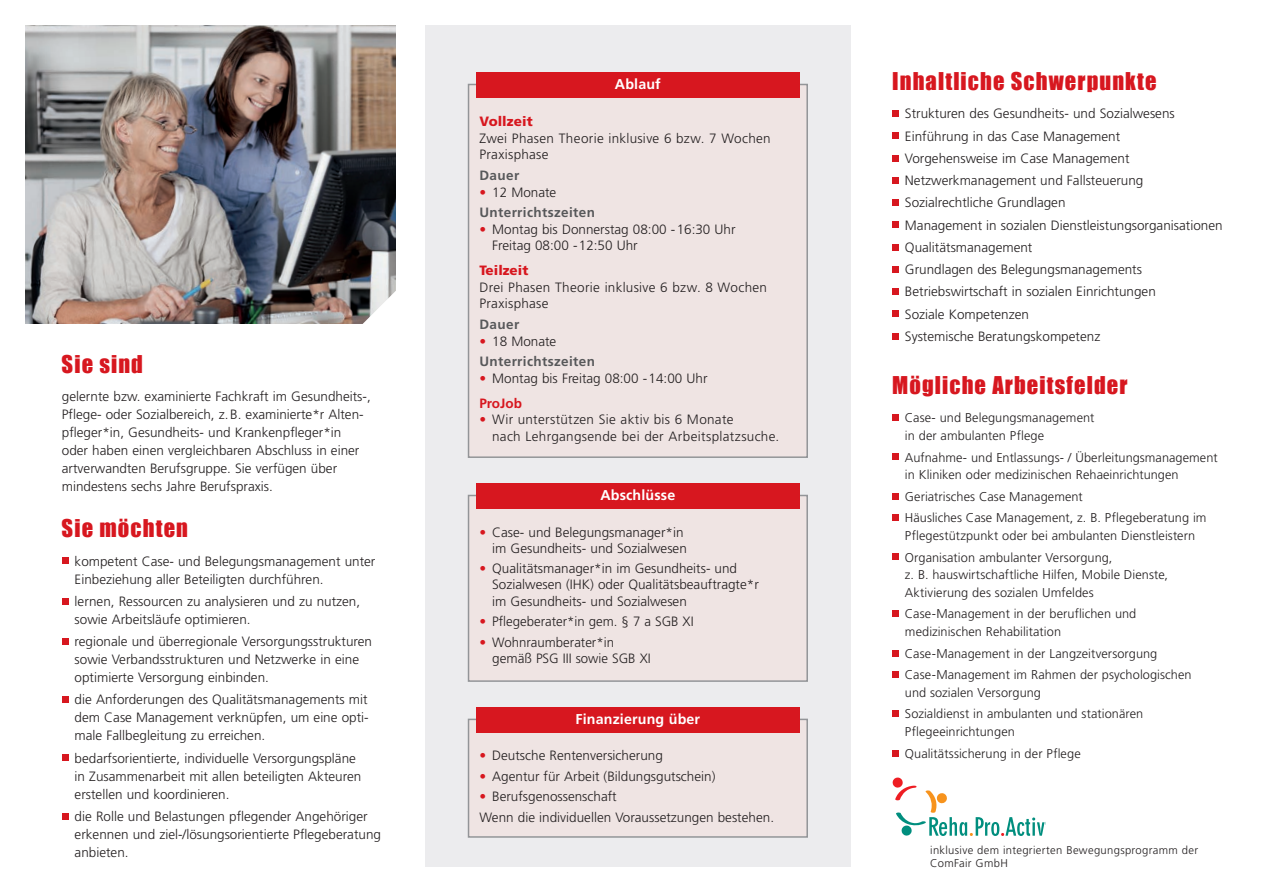
<style>
.page{position:relative;width:1263px;height:893px;background:#fff}
.page>*{position:absolute;margin:0;border:0;box-sizing:border-box;transform-origin:0 0}
.t1{font:22.5px "Impact";letter-spacing:.05em;color:#d7171f}
.t2{font:700 14.25px "Frutiger";letter-spacing:.01em;color:#fff}
.t3{font:300 13.5px/18px "Frutiger";color:#231f20}
.t4{font:300 13.5px/16.2px "Frutiger";letter-spacing:.025em;color:#231f20}
.t5{font:700 13.5px/20.4px "Frutiger";letter-spacing:.03em;color:#57585a}
.t6{font:900 13.5px "Frutiger";color:#d7171f}
.t7{font:300 12.75px/21.6px "Frutiger";letter-spacing:.005em;color:#231f20}
.t8{font:300 11.25px/13.5px "Frutiger";letter-spacing:.03em;color:#231f20}
.t9{font:condensed 4.8px "Swiss 721 BT";color:#008e7e}
.s1{font-weight:300;color:#d7171f}
.s2{font-weight:300;color:#231f20}
.s3{color:#d7171f}
.s4{font-weight:700;color:#d7171f}
</style>
<div class="page">
<div style="left:425px;top:26px;width:425px;height:841px;background:#ececee"></div>
<div style="left:468px;top:84px;width:340px;height:374px;background:#efe4e3;border:2px solid #939598"></div>
<div style="left:476px;top:72px;width:323px;height:26px;background:#d7171f"></div>
<div style="left:468px;top:495px;width:340px;height:187px;background:#efe4e3;border:2px solid #939598"></div>
<div style="left:476px;top:483px;width:323px;height:26px;background:#d7171f"></div>
<div style="left:468px;top:719px;width:340px;height:119px;background:#efe4e3;border:2px solid #939598"></div>
<div style="left:476px;top:707px;width:323px;height:26px;background:#d7171f"></div>
<svg style="left:892px;top:777px;width:152px;height:59px"></svg>
<img style="left:26px;top:26px;width:369px;height:298px">
<div style="left:892px;top:110px;width:6px;height:7px;background:#d7171f"></div>
<svg style="left:892px;top:133px;width:6px;height:6px"></svg>
<svg style="left:892px;top:155px;width:6px;height:6px"></svg>
<div style="left:892px;top:177px;width:6px;height:7px;background:#d7171f"></div>
<div style="left:892px;top:199px;width:6px;height:7px;background:#d7171f"></div>
<svg style="left:892px;top:222px;width:6px;height:6px"></svg>
<svg style="left:892px;top:244px;width:6px;height:6px"></svg>
<div style="left:892px;top:266px;width:6px;height:7px;background:#d7171f"></div>
<div style="left:892px;top:288px;width:6px;height:7px;background:#d7171f"></div>
<svg style="left:892px;top:311px;width:6px;height:6px"></svg>
<svg style="left:892px;top:333px;width:6px;height:6px"></svg>
<div style="left:892px;top:414px;width:6px;height:7px;background:#d7171f"></div>
<svg style="left:892px;top:454px;width:6px;height:6px"></svg>
<svg style="left:892px;top:493px;width:6px;height:6px"></svg>
<div style="left:892px;top:514px;width:6px;height:7px;background:#d7171f"></div>
<svg style="left:892px;top:554px;width:6px;height:6px"></svg>
<svg style="left:892px;top:611px;width:6px;height:6px"></svg>
<svg style="left:892px;top:650px;width:6px;height:6px"></svg>
<div style="left:892px;top:671px;width:6px;height:7px;background:#d7171f"></div>
<svg style="left:892px;top:711px;width:6px;height:6px"></svg>
<svg style="left:892px;top:750px;width:6px;height:6px"></svg>
<svg style="left:363px;top:291px;width:33px;height:33px"></svg>
<svg style="left:62px;top:558px;width:6px;height:6px"></svg>
<svg style="left:62px;top:598px;width:6px;height:6px"></svg>
<div style="left:62px;top:638px;width:6px;height:7px;background:#d7171f"></div>
<div style="left:62px;top:696px;width:6px;height:7px;background:#d7171f"></div>
<svg style="left:62px;top:755px;width:6px;height:6px"></svg>
<svg style="left:62px;top:813px;width:6px;height:6px"></svg>
<h1 class="t1" style="left:62px;top:350px;width:83px">Sie sind</h1>
<p class="t3" style="left:62px;top:387px;width:310px">gelernte bzw. examinierte Fachkraft im Gesundheits-, Pflege- oder Sozialbereich, z.B. examinierte*r Alten&shy;pfleger*in, Gesundheits- und Krankenpfleger*in oder haben einen vergleichbaren Abschluss in einer artverwandten Berufsgruppe. Sie verfügen über mindestens sechs Jahre Berufspraxis.</p>
<h1 class="t1" style="left:62px;top:515px;width:128px">Sie möchten</h1>
<p class="t3" style="left:75px;top:552px;width:302px">kompetent Case- und Belegungsmanagement unter<br>Einbeziehung aller Beteiligten durchführen.</p>
<p class="t3" style="left:75px;top:592px;width:287px">lernen, Ressourcen zu analysieren und zu nutzen, sowie Arbeitsläufe optimieren.</p>
<p class="t3" style="left:75px;top:633px;width:299px">regionale und überregionale Versorgungsstrukturen sowie Verbandsstrukturen und Netzwerke in eine optimierte Versorgung einbinden.</p>
<p class="t3" style="left:75px;top:691px;width:296px;text-align:justify">die Anforderungen des Qualitätsmanagements mit dem Case Management verknüpfen, um eine opti&shy;male Fallbegleitung zu erreichen.</p>
<p class="t3" style="left:75px;top:749px;width:288px">bedarfsorientierte, individuelle Versorgungspläne in Zusammenarbeit mit allen beteiligten Akteuren erstellen und koordinieren.</p>
<p class="t3" style="left:75px;top:807px;width:308px">die Rolle und Belastungen pflegender Angehöriger erkennen und ziel-/lösungsorientierte Pflegeberatung anbieten.</p>
<p class="t2" style="left:615px;top:76px;width:47px">Ablauf</p>
<p class="t6" style="left:479px;top:113px;width:55px">Vollzeit</p>
<p class="t4" style="left:479px;top:130px;width:293px">Zwei Phasen Theorie inklusive 6 bzw. 7 Wochen<br>Praxisphase</p>
<p class="t5" style="left:479px;top:165px;width:41px">Dauer</p>
<p class="t5" style="left:479px;top:182px;width:117px"><span class="s1">•</span> <span class="s2">12 Monate<br></span>Unterrichtszeiten</p>
<p class="t3" style="left:492px;top:222px;width:245px;line-height:16.2px;text-indent:-13px"><span class="s3">•</span> Montag bis Donnerstag 08:00 -16:30 Uhr<br>Freitag 08:00 -12:50 Uhr</p>
<p class="t6" style="left:479px;top:262px;width:50px">Teilzeit</p>
<p class="t4" style="left:479px;top:280px;width:289px">Drei Phasen Theorie inklusive 6 bzw. 8 Wochen<br>Praxisphase</p>
<p class="t5" style="left:479px;top:314px;width:41px">Dauer</p>
<p class="t5" style="left:479px;top:331px;width:117px"><span class="s1">•</span> <span class="s2">18 Monate<br></span>Unterrichtszeiten</p>
<p class="t3" style="left:479px;top:367px;width:230px;line-height:24.8px"><span class="s3">•</span> Montag bis Freitag 08:00 -14:00 Uhr<br><span class="s4">ProJob</span></p>
<p class="t4" style="left:492px;top:412px;width:289px;text-indent:-13px"><span class="s3">•</span> Wir unterstützen Sie aktiv bis 6 Monate<br>nach Lehrgangsende bei der Arbeitsplatzsuche.</p>
<p class="t2" style="left:600px;top:487px;width:76px">Abschlüsse</p>
<p class="t3" style="left:479px;top:524px;width:209px;line-height:16.2px;text-align:right"><span class="s3">•</span> Case- und Belegungsmanager*in im Gesundheits- und Sozialwesen</p>
<p class="t3" style="left:492px;top:561px;width:268px;line-height:16.2px;text-indent:-13px"><span class="s3">•</span> Qualitätsmanager*in im Gesundheits- und<br>Sozialwesen (IHK) oder Qualitätsbeauftragte*r im Gesundheits- und Sozialwesen</p>
<p class="t3" style="left:479px;top:613px;width:216px"><span class="s3">•</span> Pflegeberater*in gem. § 7 a SGB XI</p>
<p class="t3" style="left:492px;top:634px;width:160px;line-height:16.2px;text-indent:-13px"><span class="s3">•</span> Wohnraumberater*in gemäß PSG III sowie SGB XI</p>
<p class="t2" style="left:575px;top:710px;width:126px">Finanzierung über</p>
<p class="t3" style="left:479px;top:747px;width:185px"><span class="s3">•</span> Deutsche Rentenversicherung</p>
<p class="t3" style="left:479px;top:767px;width:237px"><span class="s3">•</span> Agentur für Arbeit (Bildungsgutschein)</p>
<p class="t3" style="left:479px;top:787px;width:296px;line-height:20.4px"><span class="s3">•</span> Berufsgenossenschaft<br>Wenn die individuellen Voraussetzungen bestehen.</p>
<h1 class="t1" style="left:892px;top:67px;width:266px">Inhaltliche Schwerpunkte</h1>
<p class="t3" style="left:905px;top:103px;width:319px;line-height:22.2px">Strukturen des Gesundheits- und Sozialwesens Einführung in das Case Management<br>Vorgehensweise im Case Management Netzwerkmanagement und Fallsteuerung Sozialrechtliche Grundlagen<br>Management in sozialen Dienstleistungsorganisationen Qualitätsmanagement<br>Grundlagen des Belegungsmanagements Betriebswirtschaft in sozialen Einrichtungen<br>Soziale Kompetenzen<br>Systemische Beratungskompetenz</p>
<h1 class="t1" style="left:892px;top:371px;width:237px">Mögliche Arbeitsfelder</h1>
<p class="t7" style="left:905px;top:409px;width:191px;line-height:17.7px">Case- und Belegungsmanagement in der ambulanten Pflege</p>
<p class="t7" style="left:905px;top:448px;width:314px;line-height:17.7px">Aufnahme- und Entlassungs- / Überleitungsmanagement in Kliniken oder medizinischen Rehaeinrichtungen</p>
<p class="t7" style="left:905px;top:486px;width:303px">Geriatrisches Case Management<br>Häusliches Case Management, z. B. Pflegeberatung im</p>
<p class="t7" style="left:905px;top:525px;width:292px">Pflegestützpunkt oder bei ambulanten Dienstleistern<br>Organisation ambulanter Versorgung,</p>
<p class="t7" style="left:905px;top:566px;width:265px;line-height:17.7px">z. B. hauswirtschaftliche Hilfen, Mobile Dienste,<br>Aktivierung des sozialen Umfeldes</p>
<p class="t7" style="left:905px;top:605px;width:233px;line-height:17.7px">Case-Management in der beruflichen und medizinischen Rehabilitation</p>
<p class="t7" style="left:905px;top:643px;width:288px">Case-Management in der Langzeitversorgung<br>Case-Management im Rahmen der psychologischen</p>
<p class="t7" style="left:905px;top:682px;width:240px">und sozialen Versorgung<br>Sozialdienst in ambulanten und stationären</p>
<p class="t7" style="left:905px;top:721px;width:177px">Pflegeeinrichtungen<br>Qualitätssicherung in der Pflege</p>
<p class="t9" style="left:1045px;top:820px;width:5px">®</p>
<p class="t8" style="left:930px;top:843px;width:269px">inklusive dem integrierten Bewegungsprogramm der<br>ComFair GmbH</p>
</div>
